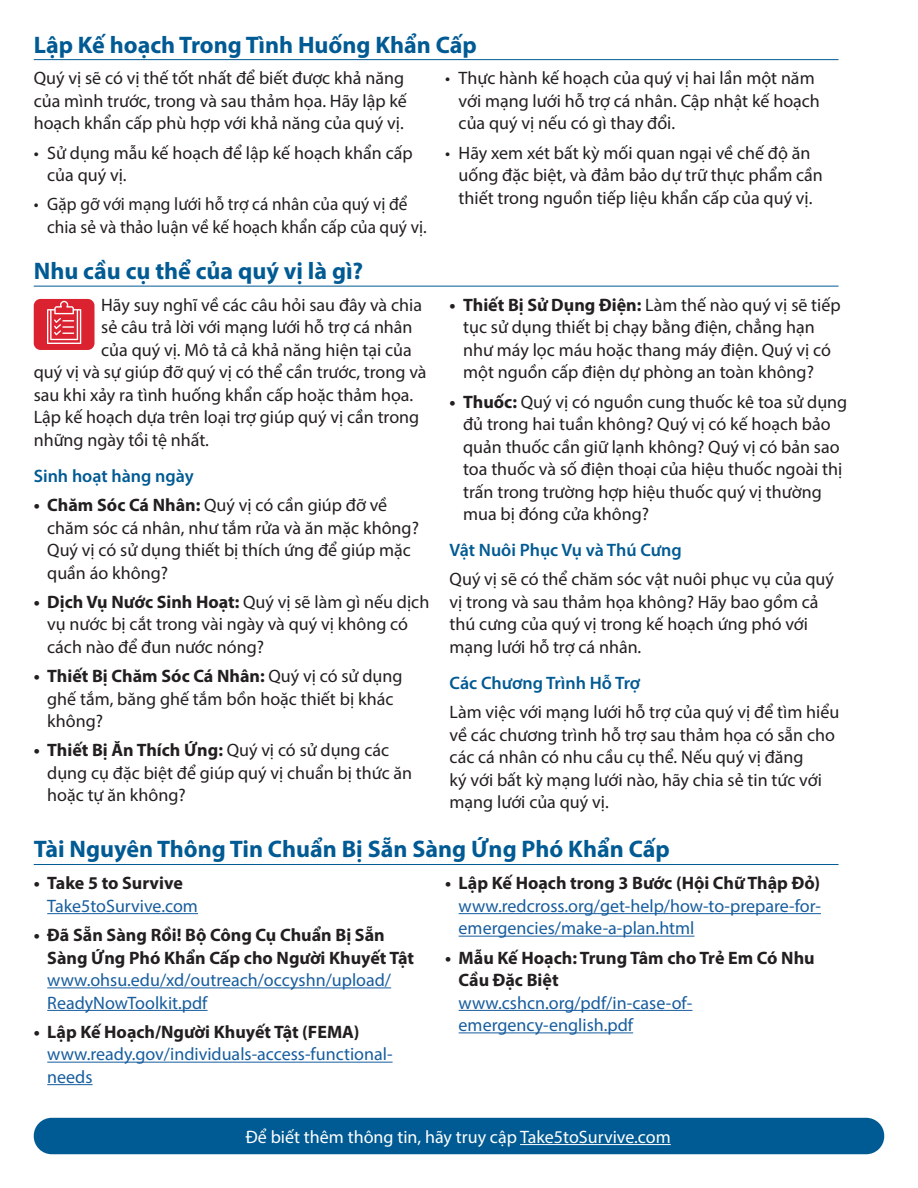
<style>
.page{position:relative;width:918px;height:1188px;background:#fff}
.page>*{position:absolute;margin:0;border:0;box-sizing:border-box;transform-origin:0 0}
.t1{font:700 24px "Myriad Pro";color:#005a93}
.t2{font:18px/22.5px "Myriad Pro";color:#231f20}
.t3{font:18px/22.5px "Myriad Pro";color:#175d9e}
.t4{font:700 18px/22.5px "Myriad Pro";color:#231f20}
.t5{font:18px/22.5px "Myriad Pro";color:#231f20;scale:.96 1}
.t6{font:600 18px "Myriad Pro";color:#005a93}
.t7{font:18px "Myriad Pro";color:#fff}
.s1{font-weight:700}
</style>
<div class="page">
<div style="left:34px;top:1118px;width:850px;height:36px;background:#005a93;border-radius:18px"></div>
<hr style="left:520px;top:1144px;width:151px;height:1px;background:#fff">
<hr style="left:34px;top:59px;width:805px;height:1px;background:#005a93">
<div style="left:34px;top:299px;width:60px;height:51px;background:#db2230;border-radius:7px"></div>
<svg style="left:47px;top:301px;width:34px;height:43px"></svg>
<hr style="left:34px;top:864px;width:805px;height:1px;background:#005a93">
<hr style="left:34px;top:286px;width:805px;height:1px;background:#005a93">
<hr style="left:47px;top:913px;width:151px;height:1px;background:#175d9e">
<hr style="left:47px;top:987px;width:344px;height:1px;background:#175d9e">
<hr style="left:47px;top:1010px;width:161px;height:1px;background:#175d9e">
<hr style="left:47px;top:1062px;width:346px;height:1px;background:#175d9e">
<hr style="left:47px;top:1084px;width:46px;height:1px;background:#175d9e">
<hr style="left:459px;top:913px;width:362px;height:1px;background:#175d9e">
<hr style="left:459px;top:936px;width:235px;height:1px;background:#175d9e">
<hr style="left:459px;top:1010px;width:233px;height:1px;background:#175d9e">
<hr style="left:459px;top:1032px;width:174px;height:1px;background:#175d9e">
<h1 class="t1" style="left:34px;top:29px;width:445px">Lập Kế hoạch Trong Tình Huống Khẩn Cấp</h1>
<p class="t2" style="left:34px;top:67px;width:375px">Quý vị sẽ có vị thế tốt nhất để biết được khả năng của mình trước, trong và sau thảm họa. Hãy lập kế hoạch khẩn cấp phù hợp với khả năng của quý vị.</p>
<p class="t2" style="left:47px;top:141px;width:367px;text-indent:-14px">• Sử dụng mẫu kế hoạch để lập kế hoạch khẩn cấp của quý vị.</p>
<p class="t5" style="left:47px;top:193px;width:397px;text-indent:-13px">• Gặp gỡ với mạng lưới hỗ trợ cá nhân của quý vị để chia sẻ và thảo luận về kế hoạch khẩn cấp của quý vị.</p>
<p class="t2" style="left:459px;top:67px;width:363px;text-indent:-14px">• Thực hành kế hoạch của quý vị hai lần một năm với mạng lưới hỗ trợ cá nhân. Cập nhật kế hoạch của quý vị nếu có gì thay đổi.</p>
<p class="t2" style="left:459px;top:141px;width:366px;text-indent:-14px">• Hãy xem xét bất kỳ mối quan ngại về chế độ ăn uống đặc biệt, và đảm bảo dự trữ thực phẩm cần thiết trong nguồn tiếp liệu khẩn cấp của quý vị.</p>
<h1 class="t1" style="left:34px;top:255px;width:331px">Nhu cầu cụ thể của quý vị là gì?</h1>
<p class="t2" style="left:101px;top:293px;width:322px">Hãy suy nghĩ về các câu hỏi sau đây và chia</p>
<p class="t2" style="left:101px;top:316px;width:313px">sẻ câu trả lời với mạng lưới hỗ trợ cá nhân</p>
<p class="t2" style="left:101px;top:338px;width:312px">của quý vị. Mô tả cả khả năng hiện tại của</p>
<p class="t2" style="left:34px;top:361px;width:394px">quý vị và sự giúp đỡ quý vị có thể cần trước, trong và</p>
<p class="t2" style="left:34px;top:383px;width:381px">sau khi xảy ra tình huống khẩn cấp hoặc thảm họa.</p>
<p class="t2" style="left:34px;top:406px;width:387px">Lập kế hoạch dựa trên loại trợ giúp quý vị cần trong</p>
<p class="t2" style="left:34px;top:428px;width:177px">những ngày tồi tệ nhất.</p>
<p class="t6" style="left:34px;top:464px;width:162px">Sinh hoạt hàng ngày</p>
<p class="t2" style="left:47px;top:494px;width:373px;text-indent:-14px"><span class="s1">• Chăm Sóc Cá Nhân:</span> Quý vị có cần giúp đỡ về chăm sóc cá nhân, như tắm rửa và ăn mặc không?<br>Quý vị có sử dụng thiết bị thích ứng để giúp mặc quần áo không?</p>
<p class="t2" style="left:47px;top:590px;width:384px;text-indent:-14px"><span class="s1">• Dịch Vụ Nước Sinh Hoạt:</span> Quý vị sẽ làm gì nếu dịch vụ nước bị cắt trong vài ngày và quý vị không có cách nào để đun nước nóng?</p>
<p class="t2" style="left:47px;top:665px;width:357px;text-indent:-14px"><span class="s1">• Thiết Bị Chăm Sóc Cá Nhân:</span> Quý vị có sử dụng ghế tắm, băng ghế tắm bồn hoặc thiết bị khác không?</p>
<p class="t2" style="left:47px;top:739px;width:366px;text-indent:-14px"><span class="s1">• Thiết Bị Ăn Thích Ứng:</span> Quý vị có sử dụng các dụng cụ đặc biệt để giúp quý vị chuẩn bị thức ăn hoặc tự ăn không?</p>
<p class="t2" style="left:463px;top:293px;width:379px;text-indent:-14px"><span class="s1">• Thiết Bị Sử Dụng Điện:</span> Làm thế nào quý vị sẽ tiếp tục sử dụng thiết bị chạy bằng điện, chẳng hạn như máy lọc máu hoặc thang máy điện. Quý vị có một nguồn cấp điện dự phòng an toàn không?</p>
<p class="t2" style="left:463px;top:390px;width:386px;text-indent:-14px"><span class="s1">• Thuốc:</span> Quý vị có nguồn cung thuốc kê toa sử dụng đủ trong hai tuần không? Quý vị có kế hoạch bảo quản thuốc cần giữ lạnh không? Quý vị có bản sao toa thuốc và số điện thoại của hiệu thuốc ngoài thị trấn trong trường hợp hiệu thuốc quý vị thường mua bị đóng cửa không?</p>
<p class="t6" style="left:450px;top:539px;width:234px">Vật Nuôi Phục Vụ và Thú Cưng</p>
<p class="t2" style="left:450px;top:568px;width:386px">Quý vị sẽ có thể chăm sóc vật nuôi phục vụ của quý vị trong và sau thảm họa không? Hãy bao gồm cả thú cưng của quý vị trong kế hoạch ứng phó với mạng lưới hỗ trợ cá nhân.</p>
<p class="t6" style="left:450px;top:671px;width:192px">Các Chương Trình Hỗ Trợ</p>
<p class="t2" style="left:450px;top:701px;width:391px">Làm việc với mạng lưới hỗ trợ của quý vị để tìm hiểu về các chương trình hỗ trợ sau thảm họa có sẵn cho các cá nhân có nhu cầu cụ thể. Nếu quý vị đăng<br>ký với bất kỳ mạng lưới nào, hãy chia sẻ tin tức với mạng lưới của quý vị.</p>
<h1 class="t1" style="left:34px;top:834px;width:638px">Tài Nguyên Thông Tin Chuẩn Bị Sẵn Sàng Ứng Phó Khẩn Cấp</h1>
<p class="t4" style="left:34px;top:871px;width:151px">• Take 5 to Survive</p>
<p class="t3" style="left:47px;top:894px;width:152px">Take5toSurvive.com</p>
<p class="t4" style="left:47px;top:923px;width:368px;text-indent:-14px">• Đã Sẵn Sàng Rồi! Bộ Công Cụ Chuẩn Bị Sẵn<br>Sàng Ứng Phó Khẩn Cấp cho Người Khuyết Tật</p>
<p class="t3" style="left:47px;top:969px;width:345px">www.ohsu.edu/xd/outreach/occyshn/upload/<br>ReadyNowToolkit.pdf</p>
<p class="t4" style="left:34px;top:1020px;width:327px">• Lập Kế Hoạch/Người Khuyết Tật (FEMA)</p>
<p class="t3" style="left:47px;top:1043px;width:347px">www.ready.gov/individuals-access-functional&shy;needs</p>
<p class="t4" style="left:445px;top:871px;width:377px">• Lập Kế Hoạch trong 3 Bước (Hội Chữ Thập Đỏ)</p>
<p class="t3" style="left:459px;top:894px;width:364px">www.redcross.org/get-help/how-to-prepare-for&shy;emergencies/make-a-plan.html</p>
<p class="t4" style="left:459px;top:946px;width:358px;text-indent:-14px">• Mẫu Kế Hoạch: Trung Tâm cho Trẻ Em Có Nhu<br>Cầu Đặc Biệt</p>
<p class="t3" style="left:459px;top:991px;width:235px">www.cshcn.org/pdf/in-case-of&shy;emergency-english.pdf</p>
<p class="t7" style="left:246px;top:1126px;width:427px">Để biết thêm thông tin, hãy truy cập Take5toSurvive.com</p>
</div>
